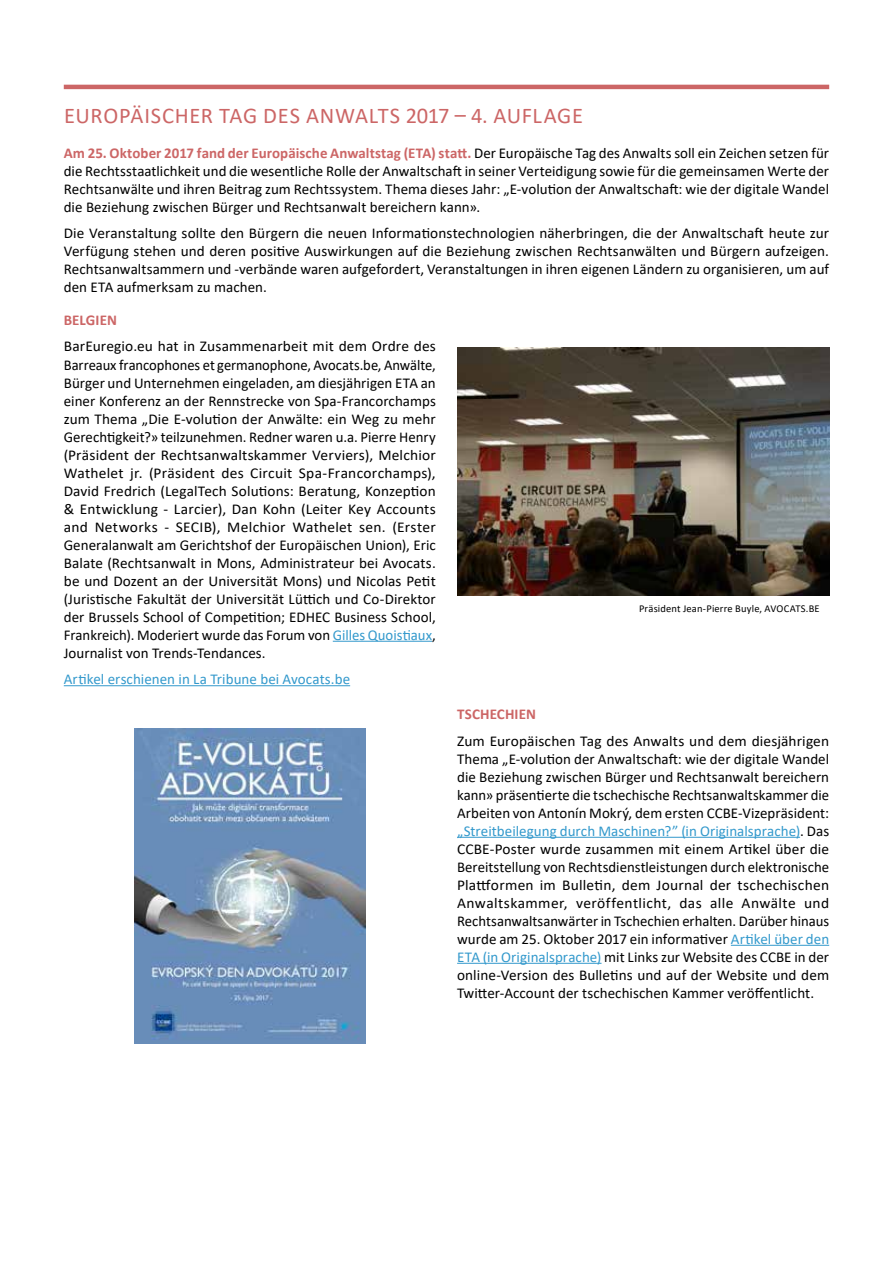
<style>
.page{position:relative;width:893px;height:1263px;background:#fff}
.page>*{position:absolute;margin:0;border:0;box-sizing:border-box;transform-origin:0 0}
.t1{font:22.5px "Calibri";letter-spacing:.03em;color:#c66}
.t2{font:15px/18px "Calibri";color:#000;text-align:justify}
.t3{font:15px "Calibri";letter-spacing:.005em;color:#39c}
.t4{font:700 15px "Calibri";letter-spacing:.005em;color:#c66}
.t5{font:10.5px "Calibri";letter-spacing:.015em;color:#000}
.s1{font-weight:700;color:#c66}
.s2{color:#39c}
</style>
<div class="page">
<img style="left:457px;top:347px;width:372px;height:248px">
<img style="left:134px;top:728px;width:231px;height:316px">
<hr style="left:333px;top:641px;width:99px;height:1px;background:#39c">
<hr style="left:64px;top:685px;width:286px;height:1px;background:#39c">
<hr style="left:457px;top:837px;width:343px;height:1px;background:#39c">
<hr style="left:731px;top:945px;width:98px;height:1px;background:#39c">
<hr style="left:457px;top:963px;width:144px;height:1px;background:#39c">
<hr style="left:64px;top:85px;width:765px;height:4px;background:#c66">
<h1 class="t1" style="left:64px;top:100px;width:520px">EUROPÄISCHER TAG DES ANWALTS 2017 – 4. AUFLAGE</h1>
<p class="t2" style="left:64px;top:144px;width:767px"><span class="s1">Am 25. Oktober 2017 fand der Europäische Anwaltstag (ETA) statt.</span> Der Europäische Tag des Anwalts soll ein Zeichen setzen für die Rechtsstaatlichkeit und die wesentliche Rolle der Anwaltschaft in seiner Verteidigung sowie für die gemeinsamen Werte der Rechtsanwälte und ihren Beitrag zum Rechtssystem. Thema dieses Jahr: „E-volution der Anwaltschaft: wie der digitale Wandel die Beziehung zwischen Bürger und Rechtsanwalt bereichern kann».</p>
<p class="t2" style="left:64px;top:224px;width:767px">Die Veranstaltung sollte den Bürgern die neuen Informationstechnologien näherbringen, die der Anwaltschaft heute zur Verfügung stehen und deren positive Auswirkungen auf die Beziehung zwischen Rechtsanwälten und Bürgern aufzeigen.<br>Rechtsanwaltsammern und -verbände waren aufgefordert, Veranstaltungen in ihren eigenen Ländern zu organisieren, um auf den ETA aufmerksam zu machen.</p>
<p class="t4" style="left:64px;top:309px;width:55px">BELGIEN</p>
<p class="t2" style="left:64px;top:337px;width:374px">BarEuregio.eu hat in Zusammenarbeit mit dem Ordre des Barreaux francophones et germanophone, Avocats.be, Anwälte, Bürger und Unternehmen eingeladen, am diesjährigen ETA an einer Konferenz an der Rennstrecke von Spa-Francorchamps zum Thema „Die E-volution der Anwälte: ein Weg zu mehr Gerechtigkeit?» teilzunehmen. Redner waren u.a. Pierre Henry (Präsident der Rechtsanwaltskammer Verviers), Melchior Wathelet jr. (Präsident des Circuit Spa-Francorchamps), David Fredrich (LegalTech Solutions: Beratung, Konzeption &amp; Entwicklung - Larcier), Dan Kohn (Leiter Key Accounts and Networks - SECIB), Melchior Wathelet sen. (Erster Generalanwalt am Gerichtshof der Europäischen Union), Eric Balate (Rechtsanwalt in Mons, Administrateur bei Avocats. be und Dozent an der Universität Mons) und Nicolas Petit (Juristische Fakultät der Universität Lüttich und Co-Direktor der Brussels School of Competition; EDHEC Business School, Frankreich). Moderiert wurde das Forum von <span class="s2">Gilles Quoistiaux</span>, Journalist von Trends-Tendances.</p>
<p class="t3" style="left:64px;top:669px;width:288px">Artikel erschienen in La Tribune bei Avocats.be</p>
<p class="t5" style="left:639px;top:601px;width:182px">Präsident Jean-Pierre Buyle, AVOCATS.BE</p>
<p class="t4" style="left:457px;top:703px;width:80px">TSCHECHIEN</p>
<p class="t2" style="left:457px;top:731px;width:374px">Zum Europäischen Tag des Anwalts und dem diesjährigen Thema „E-volution der Anwaltschaft: wie der digitale Wandel die Beziehung zwischen Bürger und Rechtsanwalt bereichern kann» präsentierte die tschechische Rechtsanwaltskammer die Arbeiten von Antonín Mokrý, dem ersten CCBE-Vizepräsident: <span class="s2">„Streitbeilegung durch Maschinen?” (in Originalsprache)</span>. Das CCBE-Poster wurde zusammen mit einem Artikel über die Bereitstellung von Rechtsdienstleistungen durch elektronische Plattformen im Bulletin, dem Journal der tschechischen Anwaltskammer, veröffentlicht, das alle Anwälte und Rechtsanwaltsanwärter in Tschechien erhalten. Darüber hinaus wurde am 25. Oktober 2017 ein informativer <span class="s2">Artikel über den ETA (in Originalsprache)</span> mit Links zur Website des CCBE in der online-Version des Bulletins und auf der Website und dem Twitter-Account der tschechischen Kammer veröffentlicht.</p>
</div>
